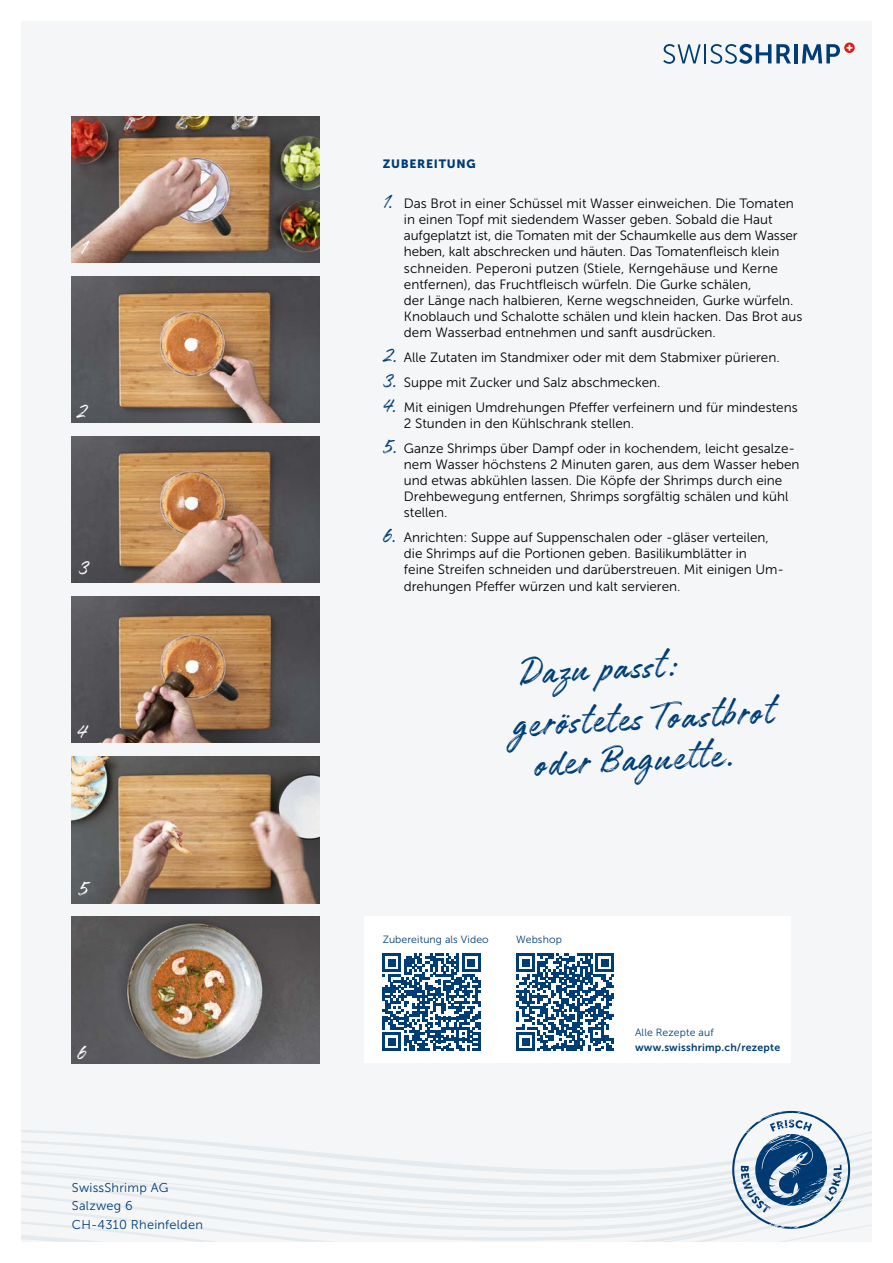
<style>
.page{position:relative;width:893px;height:1263px;background:#fff}
.page>*{position:absolute;margin:0;border:0;box-sizing:border-box;transform-origin:0 0}
.t1{font:42.9px/51.9px "Authenia";color:#003e78}
.t2{font:22.5px "Authenia";color:#fff}
.t3{font:13.5px/16.2px "Museo Sans 300";color:#000}
.t4{font:12.75px/18.5px "Museo Sans 300";letter-spacing:.02em;color:#003d77}
.t5{font:12px "Museo Sans 900";letter-spacing:.06em;color:#003d77}
.t6{font:10.5px "Museo Sans 300";letter-spacing:.01em;color:#003d77}
.t7{font:10.5px "Museo Sans 700";letter-spacing:.02em;color:#003d77}
.s1{font-family:"Authenia";font-size:22.5px;color:#003d77}
</style>
<div class="page">
<div style="left:21px;top:21px;width:851px;height:1221px;background:#f5f6f7"></div>
<svg style="left:21px;top:1215px;width:57px;height:27px"></svg>
<svg style="left:21px;top:1110px;width:851px;height:93px"></svg>
<svg style="left:78px;top:1111px;width:772px;height:131px"></svg>
<svg style="left:663px;top:44px;width:128px;height:20px"></svg>
<hr style="left:794px;top:44px;width:4px;height:19px;background:#003d77">
<svg style="left:802px;top:44px;width:38px;height:19px"></svg>
<svg style="left:844px;top:43px;width:11px;height:10px"></svg>
<svg style="left:846px;top:45px;width:6px;height:6px"></svg>
<div style="left:365px;top:916px;width:426px;height:147px;background:#fff"></div>
<svg style="left:516px;top:953px;width:98px;height:98px"></svg>
<svg style="left:383px;top:953px;width:97px;height:98px"></svg>
<img style="left:72px;top:116px;width:248px;height:147px">
<img style="left:72px;top:436px;width:248px;height:147px">
<img style="left:72px;top:757px;width:248px;height:146px">
<img style="left:72px;top:276px;width:248px;height:147px">
<img style="left:72px;top:597px;width:248px;height:146px">
<img style="left:72px;top:917px;width:248px;height:146px">
<h2 class="t2" style="left:80px;top:236px;width:8px">1</h2>
<h2 class="t2" style="left:76px;top:400px;width:12px">2</h2>
<h2 class="t2" style="left:78px;top:556px;width:12px">3</h2>
<h2 class="t2" style="left:77px;top:720px;width:11px">4</h2>
<h2 class="t2" style="left:78px;top:877px;width:12px">5</h2>
<h2 class="t2" style="left:77px;top:1041px;width:11px">6</h2>
<p class="t4" style="left:72px;top:1178px;width:133px">SwissShrimp AG<br>Salzweg 6<br>CH-4310 Rheinfelden</p>
<p class="t5" style="left:383px;top:157px;width:94px">ZUBEREITUNG</p>
<p class="t3" style="left:404px;top:195px;width:400px;text-indent:-21px"><span class="s1">1.</span> Das Brot in einer Schüssel mit Wasser einweichen. Die Tomaten in einen Topf mit siedendem Wasser geben. Sobald die Haut aufgeplatzt ist, die Tomaten mit der Schaumkelle aus dem Wasser heben, kalt abschrecken und häuten. Das Tomatenfleisch klein schneiden. Peperoni putzen (Stiele, Kerngehäuse und Kerne entfernen), das Fruchtfleisch würfeln. Die Gurke schälen,<br>der Länge nach halbieren, Kerne wegschneiden, Gurke würfeln.<br>Knoblauch und Schalotte schälen und klein hacken. Das Brot aus dem Wasserbad entnehmen und sanft ausdrücken.</p>
<p class="t3" style="left:383px;top:350px;width:398px"><span class="s1">2.</span> Alle Zutaten im Standmixer oder mit dem Stabmixer pürieren.</p>
<p class="t3" style="left:383px;top:374px;width:279px"><span class="s1">3.</span> Suppe mit Zucker und Salz abschmecken.</p>
<p class="t3" style="left:404px;top:399px;width:395px;text-indent:-21px"><span class="s1">4.</span> Mit einigen Umdrehungen Pfeffer verfeinern und für mindestens<br>2 Stunden in den Kühlschrank stellen.</p>
<p class="t3" style="left:404px;top:440px;width:397px;text-indent:-21px"><span class="s1">5.</span> Ganze Shrimps über Dampf oder in kochendem, leicht gesalze&shy;nem Wasser höchstens 2 Minuten garen, aus dem Wasser heben und etwas abkühlen lassen. Die Köpfe der Shrimps durch eine Drehbewegung entfernen, Shrimps sorgfältig schälen und kühl stellen.</p>
<p class="t3" style="left:404px;top:529px;width:382px;text-indent:-21px"><span class="s1">6.</span> Anrichten: Suppe auf Suppenschalen oder -gläser verteilen, die Shrimps auf die Portionen geben. Basilikumblätter in<br>feine Streifen schneiden und darüberstreuen. Mit einigen Um&shy;drehungen Pfeffer würzen und kalt servieren.</p>
<h1 class="t1" style="left:509px;top:652px;width:263px;rotate:-3deg">Dazu passt: geröstetes Toastbrot</h1>
<h1 class="t1" style="left:532px;top:743px;width:203px;rotate:-3deg">oder Baguette.</h1>
<p class="t6" style="left:383px;top:933px;width:108px">Zubereitung als Video</p>
<p class="t6" style="left:516px;top:933px;width:47px">Webshop</p>
<p class="t6" style="left:635px;top:1027px;width:80px">Alle Rezepte auf</p>
<p class="t7" style="left:635px;top:1041px;width:147px">www.swisshrimp.ch/rezepte</p>
</div>
